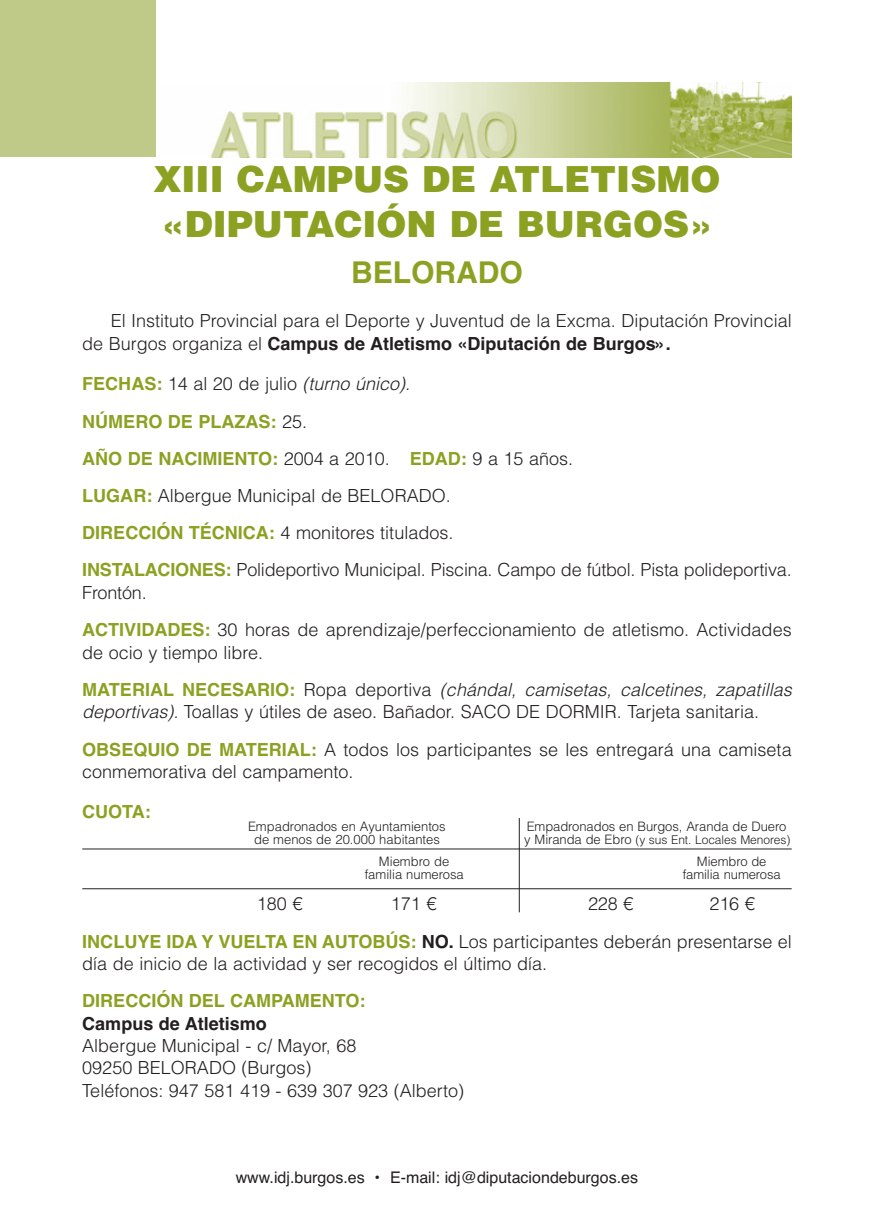
<style>
.page{position:relative;width:874px;height:1214px;background:#fff}
.page>*{position:absolute;margin:0;border:0;box-sizing:border-box;transform-origin:0 0}
.t1{font:900 36px/44px "Helvetica";color:#8ca121}
.t2{font:700 30px "Helvetica";color:#8ca121}
.t3{font:300 18px/37.2px "Helvetica";color:#231f20}
.t4{font:italic 300 18px/37.2px "Helvetica";color:#231f20}
.t5{font:700 18px "Helvetica";color:#8ca121}
.t6{font:700 18px "Helvetica";color:#231f20}
.t7{font:16px "Helvetica";color:#231f20}
.t8{font:300 13px "Helvetica";color:#231f20}
.t9{font:300 12px "Helvetica";letter-spacing:-.005em;color:#231f20}
.s1{font-weight:700}
.s2{font-weight:700;color:#8ca121}
.s3{font-style:italic}
.s4{font-style:normal}
.s5{font-weight:700;font-style:normal;color:#8ca121}
.s6{font-size:13px}
.s7{font-family:"Helvetica Neue"}
</style>
<div class="page">
<hr style="left:82px;top:848px;width:709px;height:1px;background:#231f20">
<img style="left:210px;top:82px;width:581px;height:75px">
<div style="left:0;top:0;width:155px;height:157px;background:#c0ca88"></div>
<hr style="left:82px;top:888px;width:709px;height:1px;background:#231f20">
<hr style="left:518px;top:818px;width:1px;height:94px;background:#231f20">
<h1 class="t1" style="left:153px;top:161px;width:568px">XIII CAMPUS DE ATLETISMO «DIPUTACIÓN DE BURGOS»</h1>
<h2 class="t2" style="left:351px;top:255px;width:173px">BELORADO</h2>
<p class="t3" style="left:82px;top:311px;width:710px;line-height:23px;text-indent:28px">El Instituto Provincial para el Deporte y Juventud de la Excma. Diputación Provincial de Burgos organiza el <span class="s1">Campus de Atletismo «Diputación de Burgos».</span></p>
<p class="t3" style="left:82px;top:367px;width:710px"><span class="s2">FECHAS:</span> 14 al 20 de julio <span class="s3">(turno único).<br></span><span class="s2">NÚMERO DE PLAZAS:</span> 25.<br><span class="s2">AÑO DE NACIMIENTO:</span> 2004 a 2010. <span class="s2">EDAD:</span> 9 a 15 años.<br><span class="s2">LUgAR:</span> Albergue Municipal de BELORADO.<br><span class="s2">DIRECCIÓN TÉCNICA:</span> 4 monitores titulados.<br><span class="s2">INSTALACIONES:</span> Polideportivo Municipal. Piscina. Campo de fútbol. Pista polideportiva.</p>
<p class="t3" style="left:82px;top:575px;width:710px">Frontón.<br><span class="s2">ACTIvIDADES:</span> 30 horas de aprendizaje/perfeccionamiento de atletismo. Actividades</p>
<p class="t4" style="left:82px;top:635px;width:710px"><span class="s4">de ocio y tiempo libre.<br></span><span class="s5">MATERIAL NECESARIO:</span> <span class="s4">Ropa deportiva</span> (chándal, camisetas, calcetines, zapatillas</p>
<p class="t3" style="left:82px;top:695px;width:710px"><span class="s3">deportivas).</span> Toallas y útiles de aseo. Bañador. SACO DE DORMIR. Tarjeta sanitaria.<br><span class="s2">OBSEQUIO DE MATERIAL:</span> A todos los participantes se les entregará una camiseta</p>
<p class="t3" style="left:82px;top:754px;width:273px">conmemorativa del campamento.</p>
<p class="t5" style="left:82px;top:801px;width:70px">CUOTA:</p>
<p class="t8" style="left:248px;top:821px;width:199px">Empadronados en Ayuntamientos</p>
<p class="t8" style="left:526px;top:821px;width:261px">Empadronados en Burgos, Aranda de Duero</p>
<p class="t8" style="left:254px;top:834px;width:187px">de menos de 20.000 habitantes</p>
<p class="t9" style="left:524px;top:835px;width:267px"><span class="s6">y Miranda de Ebro</span> (y sus Ent. Locales Menores)</p>
<p class="t8" style="left:379px;top:857px;width:72px">Miembro de</p>
<p class="t8" style="left:696px;top:857px;width:71px">Miembro de</p>
<p class="t8" style="left:364px;top:869px;width:101px">familia numerosa</p>
<p class="t8" style="left:682px;top:869px;width:100px">familia numerosa</p>
<p class="t3" style="left:257px;top:886px;width:47px">180 <span class="s7">€</span></p>
<p class="t3" style="left:390px;top:886px;width:47px">171 <span class="s7">€</span></p>
<p class="t3" style="left:587px;top:886px;width:47px">228 <span class="s7">€</span></p>
<p class="t3" style="left:82px;top:885px;width:710px;line-height:38.2px;text-indent:627px">216 <span class="s7">€<br></span><span class="s2">INCLUYE IDA Y vUELTA EN AUTOBÚS:</span> <span class="s1">NO.</span> Los participantes deberán presentarse el</p>
<p class="t3" style="left:82px;top:946px;width:466px">día de inicio de la actividad y ser recogidos el último día.</p>
<p class="t5" style="left:82px;top:990px;width:285px">DIRECCIÓN DEL CAMPAMENTO:</p>
<p class="t6" style="left:82px;top:1013px;width:186px">Campus de Atletismo</p>
<p class="t3" style="left:82px;top:1035px;width:383px;line-height:22.4px">Albergue Municipal - c/ Mayor, 68<br>09250 BELORADO (Burgos)<br>Teléfonos: 947 581 419 - 639 307 923 (Alberto)</p>
<p class="t7" style="left:236px;top:1167px;width:403px">www.idj.burgos.es • E-mail: idj@diputaciondeburgos.es</p>
</div>
